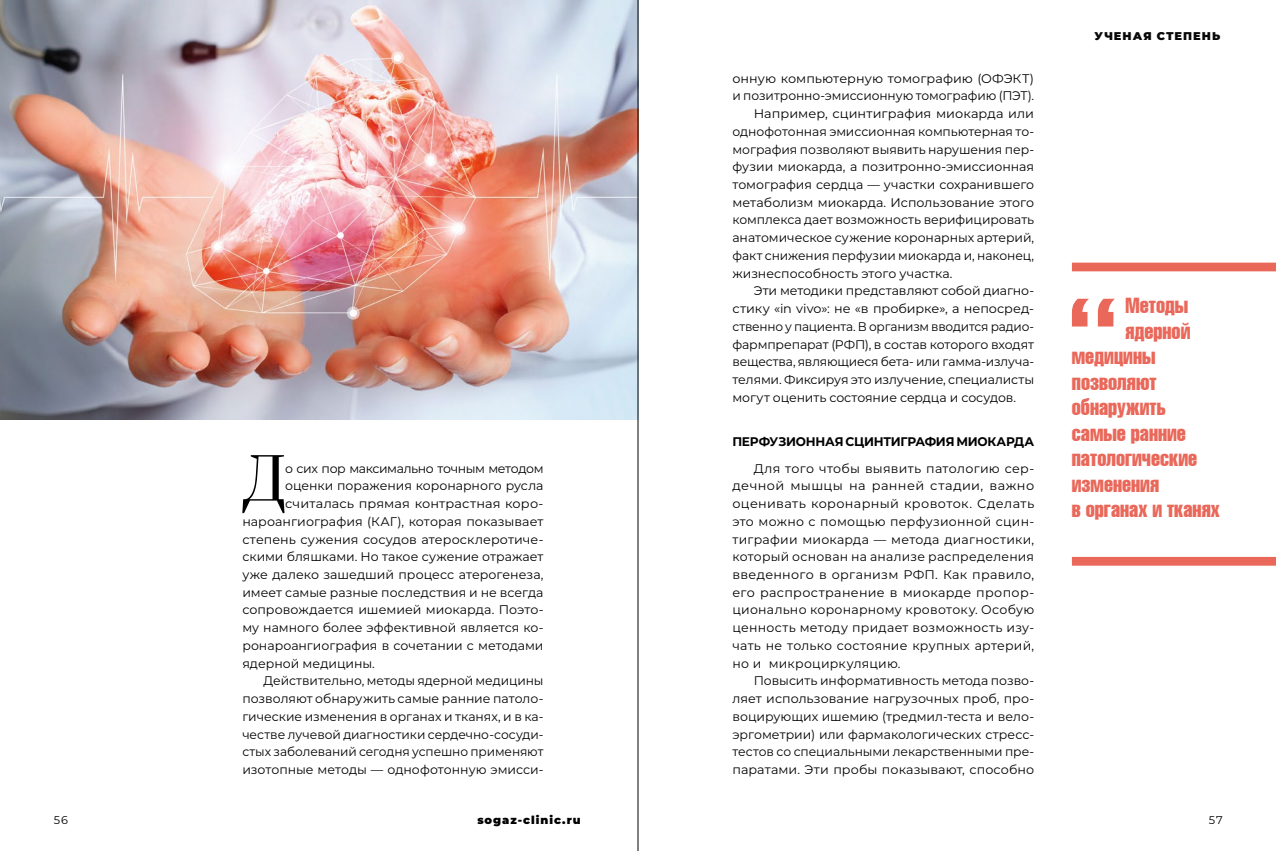
<style>
.page{position:relative;width:1276px;height:851px;background:#fff}
.page>*{position:absolute;margin:0;border:0;box-sizing:border-box;transform-origin:0 0}
.t1{font:56.75px "Prata";color:#000}
.t2{font:21.25px "A1012 Helvetika Co Mpress";color:#e9685a}
.t3{font:12.5px/17.8px "Montserrat";color:#000;text-align:justify}
.t4{font:12.5px "Montserrat";letter-spacing:-.02em;color:#000}
.t5{font:700 12.5px "Montserrat";letter-spacing:-.02em;color:#000}
.t6{font:12.5px "Montserrat";letter-spacing:-.03em;color:#000}
.t7{font:900 11.25px "Montserrat";letter-spacing:.085em;color:#000}
.t8{font:900 11.25px "Montserrat";letter-spacing:.09em;color:#0a0909}
.t9{font:11.25px "Montserrat";color:#000}
.s1{font-size:20.88px}
</style>
<div class="page">
<svg style="left:1072px;top:299px;width:43px;height:27px"></svg>
<img style="left:0;top:0;width:638px;height:419px">
<div style="left:1072px;top:262px;width:204px;height:9px;background:#e9685a"></div>
<div style="left:1072px;top:557px;width:204px;height:8px;background:#e9685a"></div>
<hr style="left:638px;top:0;width:1px;height:850px;background:#000">
<h1 class="t1" style="left:245px;top:432px;width:43px">Д</h1>
<p class="t6" style="left:285px;top:459px;width:260px">о сих пор максимально точным методом</p>
<p class="t3" style="left:285px;top:476px;width:260px">оценки поражения коронарного русла</p>
<p class="t3" style="left:285px;top:494px;width:260px">считалась прямая контрастная коро-</p>
<p class="t3" style="left:242px;top:512px;width:303px">нароангиография (КАГ), которая показывает</p>
<p class="t3" style="left:242px;top:529px;width:303px">степень сужения сосудов атеросклеротиче-</p>
<p class="t3" style="left:242px;top:547px;width:303px">скими бляшками. Но такое сужение отражает</p>
<p class="t3" style="left:242px;top:565px;width:303px">уже далеко зашедший процесс атерогенеза,</p>
<p class="t3" style="left:242px;top:583px;width:303px">имеет самые разные последствия и не всегда</p>
<p class="t3" style="left:242px;top:600px;width:303px">сопровождается ишемией миокарда. Поэто-</p>
<p class="t3" style="left:242px;top:618px;width:303px">му намного более эффективной является ко-</p>
<p class="t3" style="left:242px;top:636px;width:303px">ронароангиография в сочетании с методами</p>
<p class="t3" style="left:242px;top:653px;width:134px">ядерной медицины.</p>
<p class="t3" style="left:264px;top:671px;width:281px">Действительно, методы ядерной медицины</p>
<p class="t3" style="left:242px;top:689px;width:303px">позволяют обнаружить самые ранние патоло-</p>
<p class="t3" style="left:242px;top:707px;width:303px">гические изменения в органах и тканях, и в ка-</p>
<p class="t3" style="left:242px;top:724px;width:303px">честве лучевой диагностики сердечно-сосуди-</p>
<p class="t3" style="left:242px;top:742px;width:303px">стых заболеваний сегодня успешно применяют</p>
<p class="t3" style="left:242px;top:760px;width:303px">изотопные методы — однофотонную эмисси-</p>
<p class="t3" style="left:732px;top:69px;width:303px">онную компьютерную томографию (ОФЭКТ)</p>
<p class="t3" style="left:732px;top:87px;width:303px">и позитронно-эмиссионную томографию (ПЭТ).</p>
<p class="t3" style="left:753px;top:104px;width:282px">Например, сцинтиграфия миокарда или</p>
<p class="t3" style="left:732px;top:122px;width:303px">однофотонная эмиссионная компьютерная то-</p>
<p class="t3" style="left:732px;top:140px;width:303px">мография позволяют выявить нарушения пер-</p>
<p class="t3" style="left:732px;top:157px;width:303px">фузии миокарда, а позитронно-эмиссионная</p>
<p class="t3" style="left:732px;top:175px;width:303px">томография сердца — участки сохранившего</p>
<p class="t3" style="left:732px;top:193px;width:303px">метаболизм миокарда. Использование этого</p>
<p class="t3" style="left:732px;top:211px;width:303px">комплекса дает возможность верифицировать</p>
<p class="t3" style="left:732px;top:228px;width:303px">анатомическое сужение коронарных артерий,</p>
<p class="t3" style="left:732px;top:246px;width:303px">факт снижения перфузии миокарда и, наконец,</p>
<p class="t3" style="left:732px;top:264px;width:221px">жизнеспособность этого участка.</p>
<p class="t3" style="left:753px;top:281px;width:282px">Эти методики представляют собой диагно-</p>
<p class="t3" style="left:732px;top:299px;width:303px">стику «in vivo»: не «в пробирке», а непосред-</p>
<p class="t4" style="left:732px;top:318px;width:303px">ственно у пациента. В организм вводится радио-</p>
<p class="t3" style="left:732px;top:335px;width:303px">фармпрепарат (РФП), в состав которого входят</p>
<p class="t3" style="left:732px;top:352px;width:303px">вещества, являющиеся бета- или гамма-излуча-</p>
<p class="t3" style="left:732px;top:370px;width:303px">телями. Фиксируя это излучение, специалисты</p>
<p class="t3" style="left:732px;top:388px;width:285px">могут оценить состояние сердца и сосудов.</p>
<p class="t5" style="left:732px;top:432px;width:303px">ПЕРФУЗИОННАЯ СЦИНТИГРАФИЯ МИОКАРДА</p>
<p class="t3" style="left:732px;top:459px;width:303px;text-indent:21px">Для того чтобы выявить патологию сер&shy;дечной мышцы на ранней стадии, важно оценивать коронарный кровоток. Сделать это можно с помощью перфузионной сцин&shy;тиграфии миокарда — метода диагностики, который основан на анализе распределения введенного в организм РФП. Как правило, его распространение в миокарде пропор&shy;ционально коронарному кровотоку. Особую ценность методу придает возможность изу&shy;чать не только состояние крупных артерий, но и микроциркуляцию.</p>
<p class="t3" style="left:732px;top:671px;width:303px;text-indent:21px">Повысить информативность метода позво&shy;ляет использование нагрузочных проб, про&shy;воцирующих ишемию (тредмил-теста и вело&shy;эргометрии) или фармакологических стресс&shy;тестов со специальными лекарственными пре&shy;паратами. Эти пробы показывают, способно</p>
<p class="t8" style="left:1094px;top:27px;width:127px">УЧЕНАЯ СТЕПЕНЬ</p>
<h2 class="t2" style="left:1125px;top:294px;width:64px">Методы</h2>
<h2 class="t2" style="left:1125px;top:320px;width:66px">ядерной</h2>
<h2 class="t2" style="left:1072px;top:345px;width:85px">медицины</h2>
<h2 class="t2" style="left:1072px;top:371px;width:86px">позволяют</h2>
<h2 class="t2" style="left:1072px;top:396px;width:95px">обнаружить</h2>
<h2 class="t2" style="left:1072px;top:422px;width:116px">самые ранние</h2>
<h2 class="t2" style="left:1072px;top:447px;width:127px">патологические</h2>
<h2 class="t2" style="left:1072px;top:473px;width:89px">изменения</h2>
<h2 class="t2" style="left:1072px;top:498px;width:149px">в органах и тканя<span class="s1">х</span></h2>
<p class="t9" style="left:54px;top:812px;width:16px">56</p>
<p class="t7" style="left:477px;top:811px;width:105px">sogaz-clinic.ru</p>
<p class="t9" style="left:1208px;top:812px;width:15px">57</p>
</div>
